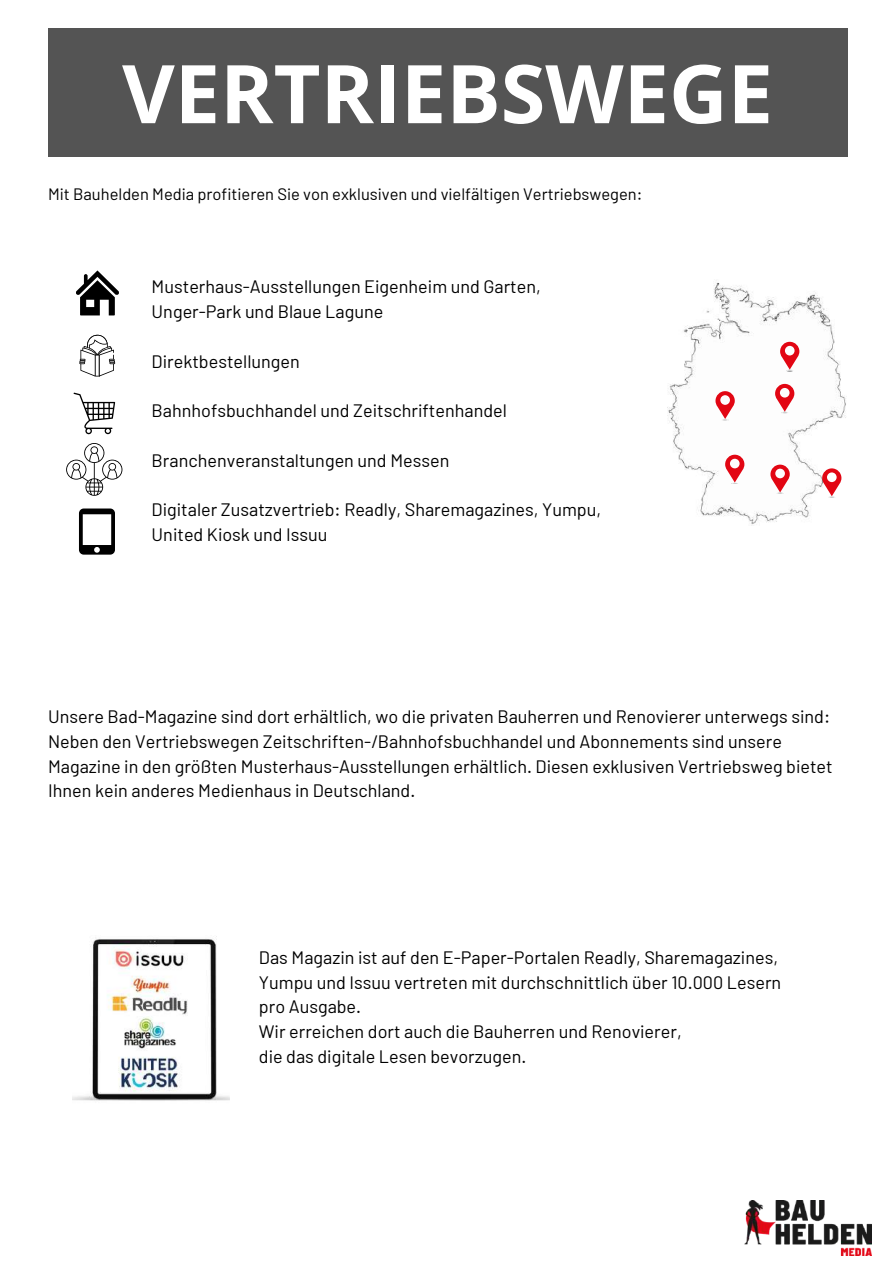
<style>
.page{position:relative;width:894px;height:1264px;background:#fff}
.page>*{position:absolute;margin:0;border:0;box-sizing:border-box;transform-origin:0 0}
.t1{font:700 81px "Open Sans";color:#fff}
.t2{font:18px/24.8px "Barlow";color:#000}
.t3{font:16.5px "Barlow";color:#000}
</style>
<div class="page">
<div style="left:48px;top:28px;width:799px;height:129px;background:#545454"></div>
<svg style="left:76px;top:270px;width:43px;height:45px"></svg>
<svg style="left:73px;top:392px;width:42px;height:42px"></svg>
<svg style="left:79px;top:334px;width:36px;height:42px"></svg>
<svg style="left:66px;top:443px;width:56px;height:53px"></svg>
<svg style="left:79px;top:508px;width:36px;height:46px"></svg>
<img style="left:73px;top:936px;width:156px;height:165px">
<img style="left:744px;top:1200px;width:127px;height:55px">
<img style="left:667px;top:282px;width:179px;height:243px">
<svg style="left:725px;top:454px;width:19px;height:30px"></svg>
<svg style="left:770px;top:464px;width:19px;height:30px"></svg>
<svg style="left:821px;top:468px;width:20px;height:29px"></svg>
<svg style="left:715px;top:391px;width:19px;height:29px"></svg>
<svg style="left:779px;top:342px;width:20px;height:29px"></svg>
<svg style="left:774px;top:384px;width:20px;height:29px"></svg>
<h1 class="t1" style="left:122px;top:37px;width:652px">VERTRIEBSWEGE</h1>
<p class="t3" style="left:48px;top:183px;width:595px">Mit Bauhelden Media profitieren Sie von exklusiven und vielfältigen Vertriebswegen:</p>
<p class="t2" style="left:152px;top:274px;width:390px">Musterhaus-Ausstellungen Eigenheim und Garten,<br>Unger-Park und Blaue Lagune</p>
<p class="t2" style="left:152px;top:348px;width:150px">Direktbestellungen</p>
<p class="t2" style="left:152px;top:397px;width:356px">Bahnhofsbuchhandel und Zeitschriftenhandel</p>
<p class="t2" style="left:152px;top:447px;width:299px">Branchenveranstaltungen und Messen</p>
<p class="t2" style="left:152px;top:496px;width:451px">Digitaler Zusatzvertrieb: Readly, Sharemagazines, Yumpu,<br>United Kiosk und Issuu</p>
<p class="t2" style="left:48px;top:703px;width:786px">Unsere Bad-Magazine sind dort erhältlich, wo die privaten Bauherren und Renovierer unterwegs sind:<br>Neben den Vertriebswegen Zeitschriften-/Bahnhofsbuchhandel und Abonnements sind unsere Magazine in den größten Musterhaus-Ausstellungen erhältlich. Diesen exklusiven Vertriebsweg bietet Ihnen kein anderes Medienhaus in Deutschland.</p>
<p class="t2" style="left:259px;top:944px;width:523px">Das Magazin ist auf den E-Paper-Portalen Readly, Sharemagazines, Yumpu und Issuu vertreten mit durchschnittlich über 10.000 Lesern pro Ausgabe.<br>Wir erreichen dort auch die Bauherren und Renovierer,<br>die das digitale Lesen bevorzugen.</p>
</div>
